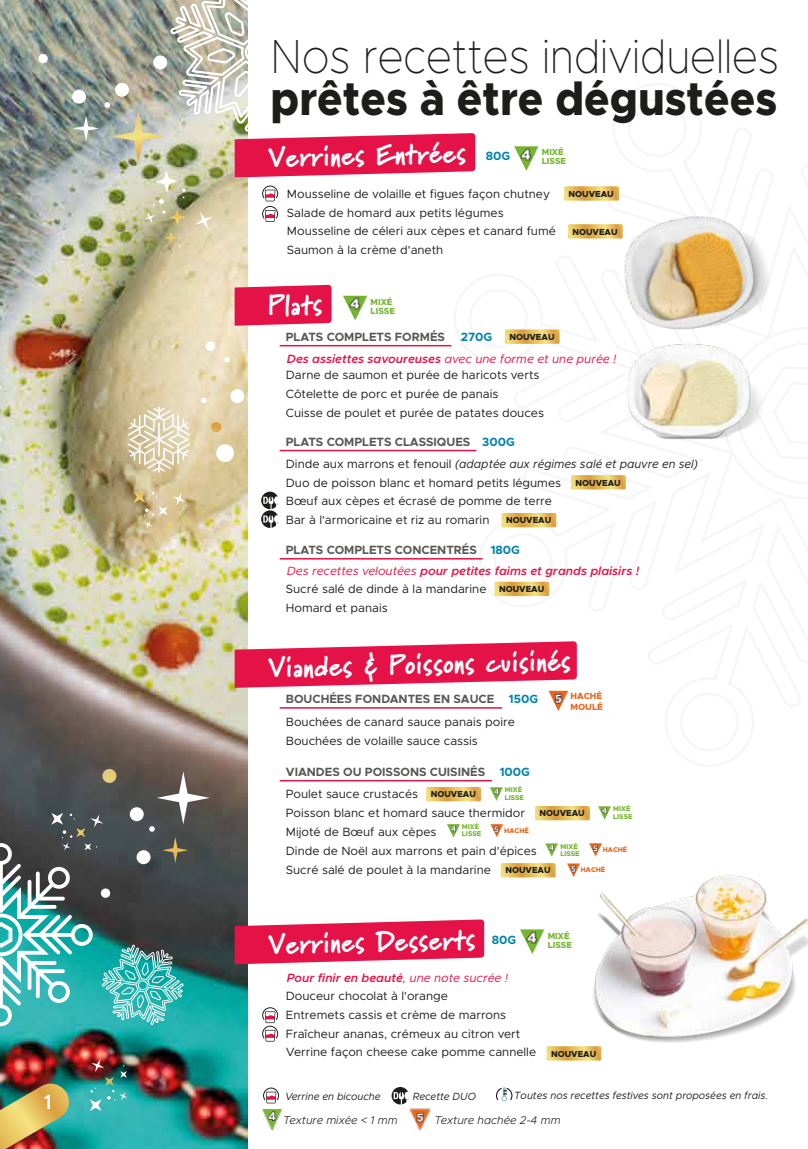
<style>
.page{position:relative;width:808px;height:1149px;background:#fff}
.page>*{position:absolute;margin:0;border:0;box-sizing:border-box;transform-origin:0 0}
.t1{font:100 48px "Metropolis";color:#1d1d1b;scale:.9 1}
.t2{font:800 48px "Metropolis";color:#1d1d1b;scale:.9 1}
.t3{font:900 28.5px "Marydale";color:#fff;scale:.96 1}
.t4{font:600 20.55px "Metropolis";color:#fff;scale:.9 1}
.t5{font:12px/18.9px "Metropolis";color:#1d1d1b}
.t6{font:italic 600 12px "Metropolis";color:#e51247}
.t7{font:700 12px "Metropolis";color:#575756}
.t8{font:700 12px "Metropolis";color:#0083ad}
.t9{font:italic 300 11.25px "Metropolis";color:#1d1d1b}
.t10{font:italic 10.5px "Metropolis";color:#1d1d1b;scale:.96 1}
.t11{font:800 9px/10.6px "Metropolis";color:#ec661b}
.t12{font:800 8.85px "Metropolis";color:#1d1d1b}
.t13{font:800 8.85px/9px "Metropolis";color:#74b630}
.t14{font:800 6.9px/7.2px "Metropolis";color:#74b630}
.t15{font:800 6.9px "Metropolis";color:#ec661b}
.s1{font-weight:400}
.s2{font-style:italic}
.s3{color:#0083ad}
</style>
<div class="page">
<img style="left:0;top:0;width:248px;height:1148px">
<img style="left:0;top:1083px;width:72px;height:65px">
<svg style="left:38px;top:53px;width:10px;height:11px"></svg>
<svg style="left:102px;top:768px;width:14px;height:14px"></svg>
<svg style="left:128px;top:406px;width:62px;height:66px"></svg>
<div style="left:230px;top:389px;width:14px;height:14px;background:#fff;border-radius:50%"></div>
<svg style="left:201px;top:397px;width:6px;height:6px"></svg>
<svg style="left:224px;top:356px;width:6px;height:6px"></svg>
<svg style="left:210px;top:375px;width:7px;height:6px"></svg>
<svg style="left:205px;top:341px;width:11px;height:10px"></svg>
<svg style="left:211px;top:422px;width:10px;height:10px"></svg>
<div style="left:216px;top:444px;width:18px;height:18px;background:#fff;border-radius:50%"></div>
<svg style="left:134px;top:491px;width:52px;height:37px;background:#d1bd8f"></svg>
<img style="left:90px;top:1058px;width:37px;height:52px">
<svg style="left:0;top:771px;width:210px;height:254px;background:#507a78"></svg>
<hr style="left:280px;top:707px;width:222px;height:1px;background:#e51247">
<svg style="left:235px;top:641px;width:342px;height:46px;background:#e93a65"></svg>
<hr style="left:280px;top:779px;width:212px;height:2px;background:#e51247">
<hr style="left:280px;top:345px;width:171px;height:1px;background:#e51247">
<hr style="left:280px;top:449px;width:196px;height:2px;background:#e51247">
<svg style="left:235px;top:285px;width:97px;height:40px;background:#e61e50"></svg>
<hr style="left:280px;top:558px;width:203px;height:1px;background:#e51247">
<svg style="left:261px;top:491px;width:17px;height:36px"></svg>
<svg style="left:263px;top:1087px;width:16px;height:16px"></svg>
<svg style="left:235px;top:919px;width:249px;height:44px;background:#e6305e"></svg>
<svg style="left:262px;top:1007px;width:16px;height:34px"></svg>
<img style="left:73px;top:0;width:402px;height:247px">
<svg style="left:564px;top:186px;width:55px;height:14px"></svg>
<svg style="left:568px;top:224px;width:39px;height:14px"></svg>
<svg style="left:571px;top:475px;width:55px;height:14px"></svg>
<svg style="left:501px;top:513px;width:55px;height:14px"></svg>
<svg style="left:494px;top:581px;width:55px;height:15px"></svg>
<svg style="left:501px;top:863px;width:55px;height:14px"></svg>
<svg style="left:547px;top:1046px;width:54px;height:14px"></svg>
<svg style="left:426px;top:787px;width:55px;height:14px"></svg>
<svg style="left:535px;top:806px;width:55px;height:14px"></svg>
<svg style="left:392px;top:1087px;width:17px;height:17px"></svg>
<img style="left:587px;top:875px;width:220px;height:179px">
<img style="left:262px;top:1109px;width:19px;height:21px">
<img style="left:409px;top:1106px;width:22px;height:25px">
<svg style="left:496px;top:1087px;width:17px;height:13px"></svg>
<img style="left:607px;top:196px;width:163px;height:115px">
<img style="left:626px;top:311px;width:138px;height:129px">
<img style="left:343px;top:295px;width:25px;height:26px">
<img style="left:514px;top:146px;width:25px;height:25px">
<img style="left:490px;top:823px;width:14px;height:14px">
<img style="left:446px;top:824px;width:14px;height:13px">
<img style="left:589px;top:843px;width:14px;height:13px">
<img style="left:567px;top:863px;width:14px;height:14px">
<img style="left:545px;top:843px;width:14px;height:14px">
<img style="left:489px;top:787px;width:14px;height:13px">
<img style="left:598px;top:806px;width:14px;height:13px">
<svg style="left:505px;top:329px;width:55px;height:15px"></svg>
<img style="left:520px;top:929px;width:25px;height:25px">
<img style="left:548px;top:690px;width:21px;height:21px">
<h3 class="t4" style="left:44px;top:1088px;width:10px">1</h3>
<h1 class="t1" style="left:271px;top:27px;width:566px">Nos recettes individuelles</h1>
<h1 class="t2" style="left:271px;top:68px;width:564px">prêtes à être dégustées</h1>
<h2 class="t3" style="left:267px;top:140px;width:208px;rotate:-1deg">Verrines Entrées</h2>
<p class="t8" style="left:486px;top:149px;width:26px">80G</p>
<p class="t13" style="left:542px;top:148px;width:26px">MIXÉ<br>LISSE</p>
<p class="t5" style="left:287px;top:184px;width:271px">Mousseline de volaille et figues façon chutney Salade de homard aux petits légumes Mousseline de céleri aux cèpes et canard fumé Saumon à la crème d'aneth</p>
<p class="t12" style="left:569px;top:188px;width:47px">NOUVEAU</p>
<p class="t12" style="left:572px;top:226px;width:47px">NOUVEAU</p>
<h2 class="t3" style="left:267px;top:288px;width:59px;rotate:-1deg">Plats</h2>
<p class="t13" style="left:371px;top:297px;width:26px">MIXÉ<br>LISSE</p>
<p class="t7" style="left:286px;top:329px;width:161px">PLATS COMPLETS FORMÉS</p>
<p class="t8" style="left:461px;top:329px;width:33px">270G</p>
<p class="t12" style="left:509px;top:331px;width:47px">NOUVEAU</p>
<p class="t6" style="left:287px;top:351px;width:331px">Des assiettes savoureuses <span class="s1">avec une forme et une purée !</span></p>
<p class="t5" style="left:286px;top:365px;width:260px">Darne de saumon et purée de haricots verts<br>Côtelette de porc et purée de panais<br>Cuisse de poulet et purée de patates douces</p>
<p class="t5" style="left:286px;top:454px;width:413px">Dinde aux marrons et fenouil <span class="s2">(adaptée aux régimes salé et pauvre en sel)<br></span>Duo de poisson blanc et homard petits légumes<br>Bœuf aux cèpes et écrasé de pomme de terre<br>Bar à l'armoricaine et riz au romarin</p>
<p class="t7" style="left:286px;top:434px;width:230px">PLATS COMPLETS CLASSIQUES <span class="s3">300G</span></p>
<p class="t12" style="left:575px;top:476px;width:47px">NOUVEAU</p>
<p class="t12" style="left:506px;top:514px;width:47px">NOUVEAU</p>
<p class="t7" style="left:286px;top:542px;width:192px">PLATS COMPLETS CONCENTRÉS</p>
<p class="t8" style="left:491px;top:541px;width:31px">180G</p>
<p class="t6" style="left:287px;top:563px;width:354px"><span class="s1">Des recettes veloutées</span> pour petites faims et grands plaisirs !</p>
<p class="t5" style="left:286px;top:579px;width:202px">Sucré salé de dinde à la mandarine<br>Homard et panais</p>
<p class="t12" style="left:499px;top:583px;width:47px">NOUVEAU</p>
<h2 class="t3" style="left:267px;top:649px;width:317px;rotate:-1deg">Viandes &amp; Poissons cuisinés</h2>
<p class="t7" style="left:286px;top:691px;width:254px">BOUCHÉES FONDANTES EN SAUCE <span class="s3">150G</span></p>
<p class="t5" style="left:286px;top:712px;width:230px">Bouchées de canard sauce panais poire<br>Bouchées de volaille sauce cassis</p>
<p class="t7" style="left:286px;top:764px;width:246px">VIANDES OU POISSONS CUISINÉS <span class="s3">100G</span></p>
<p class="t11" style="left:570px;top:690px;width:34px">HACHÉ<br>MOULÉ</p>
<p class="t14" style="left:505px;top:786px;width:21px">MIXÉ<br>LISSE</p>
<p class="t5" style="left:286px;top:784px;width:252px">Poulet sauce crustacés<br>Poisson blanc et homard sauce thermidor<br>Mijoté de Bœuf aux cèpes<br>Dinde de Noël aux marrons et pain d'épices<br>Sucré salé de poulet à la mandarine</p>
<p class="t12" style="left:431px;top:788px;width:47px">NOUVEAU</p>
<p class="t14" style="left:613px;top:805px;width:21px">MIXÉ<br>LISSE</p>
<p class="t12" style="left:540px;top:807px;width:47px">NOUVEAU</p>
<p class="t14" style="left:462px;top:823px;width:21px">MIXÉ<br>LISSE</p>
<p class="t15" style="left:504px;top:825px;width:26px">HACHÉ</p>
<p class="t14" style="left:560px;top:842px;width:21px">MIXÉ<br>LISSE</p>
<p class="t15" style="left:603px;top:845px;width:26px">HACHÉ</p>
<p class="t15" style="left:581px;top:865px;width:26px">HACHÉ</p>
<p class="t12" style="left:505px;top:864px;width:47px">NOUVEAU</p>
<h2 class="t3" style="left:267px;top:926px;width:218px;rotate:-1deg">Verrines Desserts</h2>
<p class="t8" style="left:492px;top:931px;width:26px">80G</p>
<p class="t13" style="left:548px;top:930px;width:26px">MIXÉ<br>LISSE</p>
<p class="t6" style="left:287px;top:969px;width:223px">Pour finir en beauté<span class="s1">, une note sucrée !</span></p>
<p class="t5" style="left:286px;top:985px;width:252px">Douceur chocolat à l'orange<br>Entremets cassis et crème de marrons Fraîcheur ananas, crémeux au citron vert Verrine façon cheese cake pomme cannelle</p>
<p class="t12" style="left:551px;top:1047px;width:47px">NOUVEAU</p>
<p class="t10" style="left:285px;top:1088px;width:101px">Verrine en bicouche</p>
<p class="t10" style="left:413px;top:1088px;width:67px">Recette DUO</p>
<p class="t10" style="left:514px;top:1088px;width:266px">Toutes nos recettes festives sont proposées en frais.</p>
<p class="t9" style="left:283px;top:1112px;width:116px">Texture mixée &lt; 1 mm</p>
<p class="t9" style="left:434px;top:1112px;width:128px">Texture hachée 2-4 mm</p>
</div>
